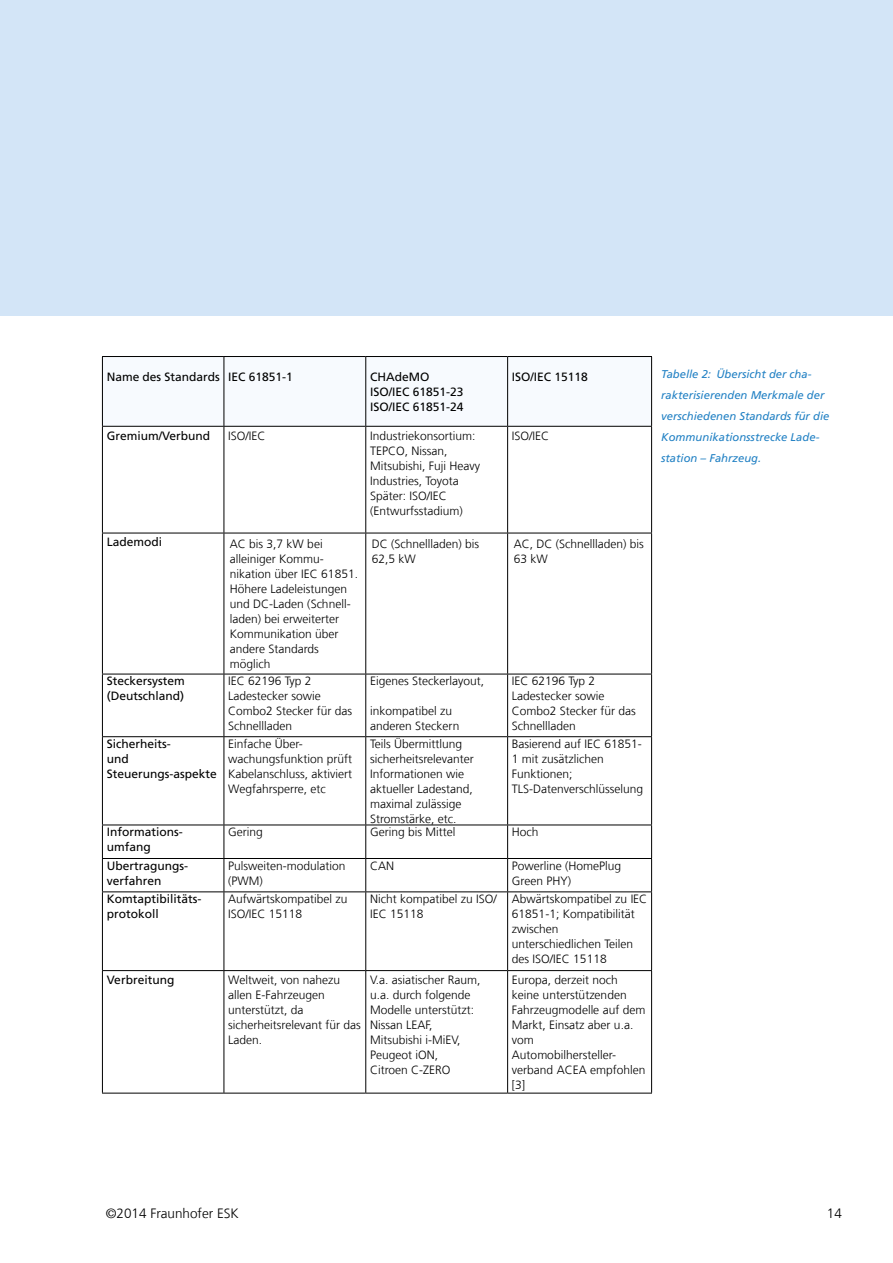
<style>
.page{position:relative;width:893px;height:1263px;background:#fff}
.page>*{position:absolute;margin:0;border:0;box-sizing:border-box;transform-origin:0 0}
.t1{font:300 13.5px "Frutiger LT Com";color:#000}
.t2{font:300 12px/15px "Frutiger LT Com";color:#000}
.t3{font:12px/15px "Frutiger LT Com";color:#000}
.t4{font:italic 11.25px/21px "Frutiger LT Com";color:#2281c4}
</style>
<div class="page">
<div style="left:0;top:0;width:893px;height:315px;background:#d3e5f7"></div>
<svg style="left:103px;top:357px;width:548px;height:69px"></svg>
<hr style="left:102px;top:356px;width:122px;height:1px;background:#000">
<hr style="left:102px;top:357px;width:1px;height:69px;background:#000">
<hr style="left:224px;top:356px;width:142px;height:1px;background:#000">
<hr style="left:366px;top:356px;width:142px;height:1px;background:#000">
<hr style="left:508px;top:356px;width:144px;height:1px;background:#000">
<hr style="left:651px;top:357px;width:1px;height:69px;background:#000">
<hr style="left:102px;top:426px;width:122px;height:1px;background:#000">
<hr style="left:102px;top:427px;width:1px;height:106px;background:#000">
<hr style="left:224px;top:426px;width:142px;height:1px;background:#000">
<hr style="left:366px;top:426px;width:142px;height:1px;background:#000">
<hr style="left:508px;top:426px;width:144px;height:1px;background:#000">
<hr style="left:651px;top:427px;width:1px;height:106px;background:#000">
<hr style="left:102px;top:533px;width:122px;height:1px;background:#000">
<hr style="left:102px;top:533px;width:1px;height:141px;background:#000">
<hr style="left:224px;top:533px;width:142px;height:1px;background:#000">
<hr style="left:366px;top:533px;width:142px;height:1px;background:#000">
<hr style="left:508px;top:533px;width:144px;height:1px;background:#000">
<hr style="left:651px;top:533px;width:1px;height:141px;background:#000">
<hr style="left:102px;top:674px;width:122px;height:1px;background:#000">
<hr style="left:102px;top:674px;width:1px;height:62px;background:#000">
<hr style="left:224px;top:674px;width:142px;height:1px;background:#000">
<hr style="left:366px;top:674px;width:142px;height:1px;background:#000">
<hr style="left:508px;top:674px;width:144px;height:1px;background:#000">
<hr style="left:651px;top:674px;width:1px;height:62px;background:#000">
<hr style="left:102px;top:736px;width:122px;height:1px;background:#000">
<hr style="left:102px;top:737px;width:1px;height:87px;background:#000">
<hr style="left:224px;top:736px;width:142px;height:1px;background:#000">
<hr style="left:366px;top:736px;width:142px;height:1px;background:#000">
<hr style="left:508px;top:736px;width:144px;height:1px;background:#000">
<hr style="left:651px;top:737px;width:1px;height:87px;background:#000">
<hr style="left:102px;top:824px;width:122px;height:1px;background:#000">
<hr style="left:102px;top:825px;width:1px;height:33px;background:#000">
<hr style="left:224px;top:824px;width:142px;height:1px;background:#000">
<hr style="left:366px;top:824px;width:142px;height:1px;background:#000">
<hr style="left:508px;top:824px;width:144px;height:1px;background:#000">
<hr style="left:651px;top:825px;width:1px;height:33px;background:#000">
<hr style="left:102px;top:858px;width:122px;height:1px;background:#000">
<hr style="left:102px;top:859px;width:1px;height:32px;background:#000">
<hr style="left:224px;top:858px;width:142px;height:1px;background:#000">
<hr style="left:366px;top:858px;width:142px;height:1px;background:#000">
<hr style="left:508px;top:858px;width:144px;height:1px;background:#000">
<hr style="left:651px;top:859px;width:1px;height:32px;background:#000">
<hr style="left:102px;top:891px;width:122px;height:1px;background:#000">
<hr style="left:102px;top:892px;width:1px;height:78px;background:#000">
<hr style="left:224px;top:891px;width:142px;height:1px;background:#000">
<hr style="left:366px;top:891px;width:142px;height:1px;background:#000">
<hr style="left:508px;top:891px;width:144px;height:1px;background:#000">
<hr style="left:651px;top:892px;width:1px;height:78px;background:#000">
<hr style="left:102px;top:970px;width:122px;height:1px;background:#000">
<hr style="left:102px;top:971px;width:1px;height:122px;background:#000">
<hr style="left:224px;top:970px;width:142px;height:1px;background:#000">
<hr style="left:366px;top:970px;width:142px;height:1px;background:#000">
<hr style="left:508px;top:970px;width:144px;height:1px;background:#000">
<hr style="left:651px;top:971px;width:1px;height:122px;background:#000">
<hr style="left:102px;top:1093px;width:122px;height:1px;background:#000">
<hr style="left:224px;top:1093px;width:142px;height:1px;background:#000">
<hr style="left:366px;top:1093px;width:142px;height:1px;background:#000">
<hr style="left:508px;top:1093px;width:144px;height:1px;background:#000">
<hr style="left:224px;top:357px;width:1px;height:69px;background:#000">
<hr style="left:365px;top:357px;width:1px;height:69px;background:#000">
<hr style="left:507px;top:357px;width:1px;height:69px;background:#000">
<hr style="left:224px;top:427px;width:1px;height:106px;background:#000">
<hr style="left:365px;top:427px;width:1px;height:106px;background:#000">
<hr style="left:507px;top:427px;width:1px;height:106px;background:#000">
<hr style="left:224px;top:533px;width:1px;height:141px;background:#000">
<hr style="left:365px;top:533px;width:1px;height:141px;background:#000">
<hr style="left:507px;top:533px;width:1px;height:141px;background:#000">
<hr style="left:224px;top:674px;width:1px;height:62px;background:#000">
<hr style="left:365px;top:674px;width:1px;height:62px;background:#000">
<hr style="left:507px;top:674px;width:1px;height:62px;background:#000">
<hr style="left:224px;top:737px;width:1px;height:87px;background:#000">
<hr style="left:365px;top:737px;width:1px;height:87px;background:#000">
<hr style="left:507px;top:737px;width:1px;height:87px;background:#000">
<hr style="left:224px;top:825px;width:1px;height:33px;background:#000">
<hr style="left:365px;top:825px;width:1px;height:33px;background:#000">
<hr style="left:507px;top:825px;width:1px;height:33px;background:#000">
<hr style="left:224px;top:859px;width:1px;height:32px;background:#000">
<hr style="left:365px;top:859px;width:1px;height:32px;background:#000">
<hr style="left:507px;top:859px;width:1px;height:32px;background:#000">
<hr style="left:224px;top:892px;width:1px;height:78px;background:#000">
<hr style="left:365px;top:892px;width:1px;height:78px;background:#000">
<hr style="left:507px;top:892px;width:1px;height:78px;background:#000">
<hr style="left:224px;top:971px;width:1px;height:122px;background:#000">
<hr style="left:365px;top:971px;width:1px;height:122px;background:#000">
<hr style="left:507px;top:971px;width:1px;height:122px;background:#000">
<p class="t3" style="left:107px;top:369px;width:188px">Name des Standards IEC 61851-1</p>
<p class="t3" style="left:370px;top:369px;width:95px">CHAdeMO<br>ISO/IEC 61851-23<br>ISO/IEC 61851-24</p>
<p class="t3" style="left:512px;top:369px;width:78px">ISO/IEC 15118</p>
<p class="t3" style="left:107px;top:428px;width:105px">Gremium/Verbund</p>
<p class="t2" style="left:228px;top:428px;width:39px">ISO/IEC</p>
<p class="t2" style="left:370px;top:428px;width:112px">Industriekonsortium:<br>TEPCO, Nissan,<br>Mitsubishi, Fuji Heavy<br>Industries, Toyota<br>Später: ISO/IEC (Entwurfsstadium)</p>
<p class="t2" style="left:512px;top:428px;width:39px">ISO/IEC</p>
<p class="t3" style="left:107px;top:535px;width:57px">Lademodi</p>
<p class="t2" style="left:230px;top:536px;width:130px">AC bis 3,7 kW bei alleiniger Kommu&shy;nikation über IEC 61851.<br>Höhere Ladeleistungen und DC-Laden (Schnell&shy;laden) bei erweiterter<br>Kommunikation über andere Standards möglich</p>
<p class="t2" style="left:372px;top:536px;width:109px">DC (Schnellladen) bis<br>62,5 kW</p>
<p class="t2" style="left:514px;top:536px;width:132px">AC, DC (Schnellladen) bis<br>63 kW</p>
<p class="t3" style="left:107px;top:674px;width:80px">Steckersystem (Deutschland)</p>
<p class="t2" style="left:228px;top:674px;width:126px">IEC 62196 Typ 2<br>Ladestecker sowie<br>Combo2 Stecker für das<br>Schnellladen</p>
<p class="t2" style="left:370px;top:674px;width:115px">Eigenes Steckerlayout,</p>
<p class="t2" style="left:512px;top:674px;width:126px">IEC 62196 Typ 2<br>Ladestecker sowie<br>Combo2 Stecker für das<br>Schnellladen</p>
<p class="t2" style="left:370px;top:704px;width:91px">inkompatibel zu anderen Steckern</p>
<p class="t3" style="left:107px;top:736px;width:112px">Sicherheits-<br>und<br>Steuerungs-aspekte</p>
<p class="t2" style="left:228px;top:736px;width:126px">Einfache Über&shy;wachungsfunktion prüft<br>Kabelanschluss, aktiviert<br>Wegfahrsperre, etc</p>
<p class="t2" style="left:370px;top:736px;width:105px">Teils Übermittlung sicherheitsrelevanter<br>Informationen wie aktueller Ladestand, maximal zulässige<br>Stromstärke, etc.</p>
<p class="t2" style="left:512px;top:736px;width:133px">Basierend auf IEC 61851-<br>1 mit zusätzlichen<br>Funktionen;<br>TLS-Datenverschlüsselung</p>
<p class="t3" style="left:107px;top:824px;width:78px">Informations&shy;umfang</p>
<p class="t2" style="left:228px;top:824px;width:36px">Gering</p>
<p class="t2" style="left:370px;top:824px;width:87px">Gering bis Mittel</p>
<p class="t2" style="left:512px;top:824px;width:28px">Hoch</p>
<p class="t3" style="left:107px;top:858px;width:83px">Ubertragungs&shy;verfahren</p>
<p class="t2" style="left:228px;top:858px;width:119px">Pulsweiten-modulation (PWM)</p>
<p class="t2" style="left:370px;top:858px;width:26px">CAN</p>
<p class="t2" style="left:512px;top:858px;width:111px">Powerline (HomePlug<br>Green PHY)</p>
<p class="t3" style="left:107px;top:891px;width:96px">Komtaptibilitäts&shy;protokoll</p>
<p class="t2" style="left:228px;top:891px;width:121px">Aufwärtskompatibel zu<br>ISO/IEC 15118</p>
<p class="t2" style="left:370px;top:891px;width:128px">Nicht kompatibel zu ISO/<br>IEC 15118</p>
<p class="t2" style="left:512px;top:891px;width:137px">Abwärtskompatibel zu IEC<br>61851-1; Kompatibilität zwischen unterschiedlichen Teilen des ISO/IEC 15118</p>
<p class="t3" style="left:107px;top:972px;width:69px">Verbreitung</p>
<p class="t2" style="left:228px;top:972px;width:134px">Weltweit, von nahezu allen E-Fahrzeugen unterstützt, da sicherheitsrelevant für das<br>Laden.</p>
<p class="t2" style="left:370px;top:972px;width:112px">V.a. asiatischer Raum, u.a. durch folgende<br>Modelle unterstützt:<br>Nissan LEAF,<br>Mitsubishi i-MiEV,<br>Peugeot iON,<br>Citroen C-ZERO</p>
<p class="t2" style="left:512px;top:972px;width:135px">Europa, derzeit noch keine unterstützenden<br>Fahrzeugmodelle auf dem<br>Markt, Einsatz aber u.a. vom<br>Automobilhersteller&shy;verband ACEA empfohlen [3]</p>
<p class="t4" style="left:661px;top:364px;width:170px">Tabelle 2: Übersicht der cha&shy;rakterisierenden Merkmale der verschiedenen Standards für die<br>Kommunikationsstrecke Lade&shy;station – Fahrzeug.</p>
<p class="t1" style="left:106px;top:1205px;width:135px">©2014 Fraunhofer ESK</p>
<p class="t1" style="left:827px;top:1205px;width:17px">14</p>
</div>
